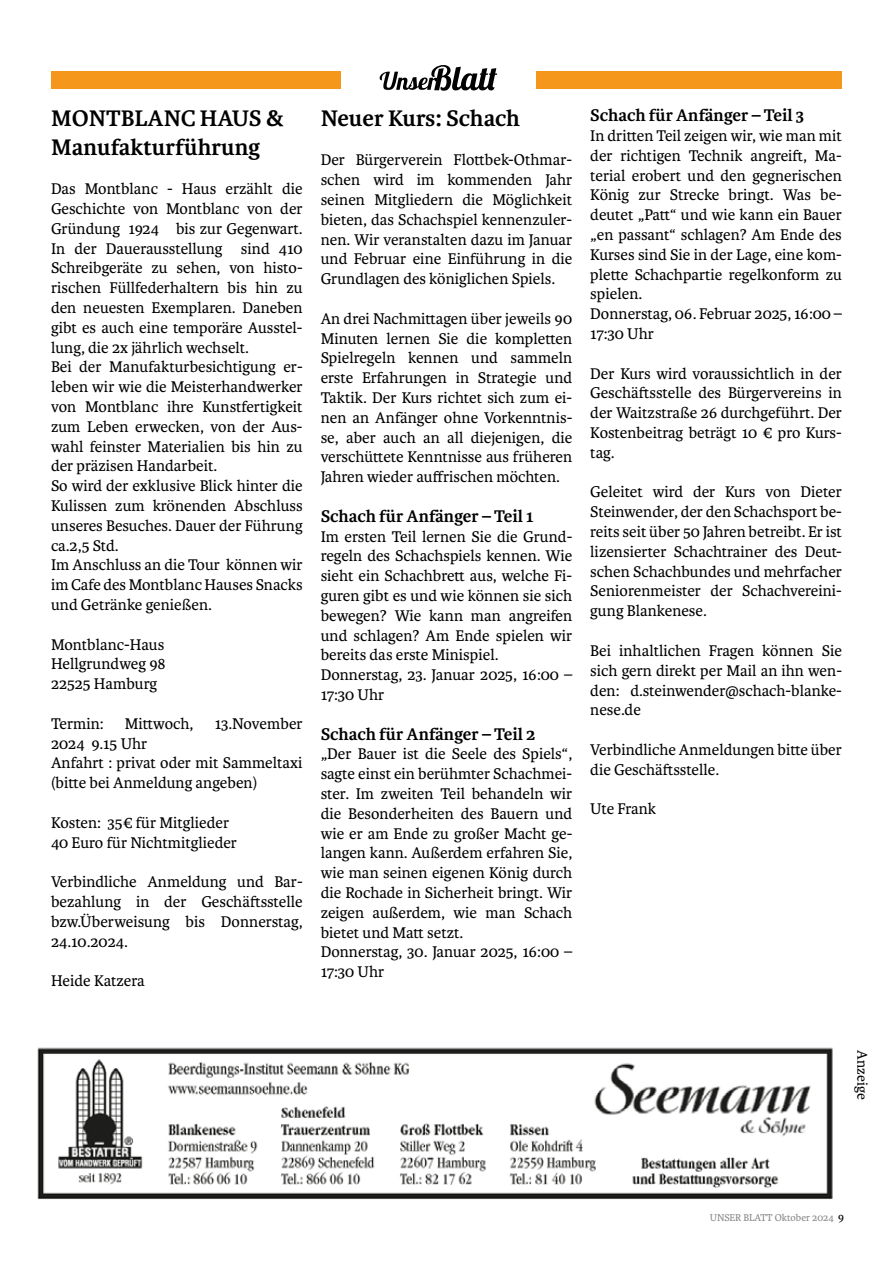
<style>
.page{position:relative;width:893px;height:1263px;background:#fff}
.page>*{position:absolute;margin:0;border:0;box-sizing:border-box;transform-origin:0 0}
.t1{font:700 24px/28.8px "Karmina";color:#000}
.t2{font:700 18px "Karmina";color:#000}
.t3{font:16.5px/19.8px "Karmina";color:#000}
.t4{font:15px "Karmina";color:#000}
.t5{font:10.5px "Karmina";color:#878787}
.s1{font-size:12px;color:#000}
</style>
<div class="page">
<div style="left:51px;top:72px;width:791px;height:17px;background:#f4971a"></div>
<div style="left:341px;top:71px;width:195px;height:19px;background:#fff"></div>
<img style="left:431px;top:65px;width:66px;height:26px">
<img style="left:380px;top:72px;width:57px;height:18px">
<img style="left:37px;top:1047px;width:796px;height:152px">
<h1 class="t1" style="left:51px;top:104px;width:234px">MONTBLANC HAUS &amp;<br>Manufakturführung</h1>
<p class="t3" style="left:51px;top:179px;width:253px">Das Montblanc - Haus erzählt die<br>Geschichte von Montblanc von der<br>Gründung 1924 bis zur Gegenwart.<br>In der Dauerausstellung sind 410<br>Schreibgeräte zu sehen, von histo&shy;rischen Füllfederhaltern bis hin zu den neuesten Exemplaren. Daneben gibt es auch eine temporäre Ausstel&shy;lung, die 2x jährlich wechselt.<br>Bei der Manufakturbesichtigung er&shy;leben wir wie die Meisterhandwerker von Montblanc ihre Kunstfertigkeit zum Leben erwecken, von der Aus&shy;wahl feinster Materialien bis hin zu der präzisen Handarbeit.<br>So wird der exklusive Blick hinter die<br>Kulissen zum krönenden Abschluss unseres Besuches. Dauer der Führung ca.2,5 Std.<br>Im Anschluss an die Tour können wir im Cafe des Montblanc Hauses Snacks und Getränke genießen.</p>
<p class="t3" style="left:51px;top:635px;width:116px;text-align:justify">Montblanc-Haus Hellgrundweg 98<br>22525 Hamburg</p>
<p class="t3" style="left:51px;top:714px;width:54px">Termin:</p>
<p class="t3" style="left:125px;top:714px;width:70px">Mittwoch,</p>
<p class="t3" style="left:215px;top:714px;width:89px">13.November</p>
<p class="t3" style="left:51px;top:734px;width:253px">2024 9.15 Uhr<br>Anfahrt : privat oder mit Sammeltaxi (bitte bei Anmeldung angeben)</p>
<p class="t3" style="left:51px;top:813px;width:188px">Kosten: 35€ für Mitglieder<br>40 Euro für Nichtmitglieder</p>
<p class="t3" style="left:51px;top:872px;width:253px;text-align:justify">Verbindliche Anmeldung und Bar&shy;bezahlung in der Geschäftsstelle bzw.Überweisung bis Donnerstag, 24.10.2024.</p>
<p class="t3" style="left:51px;top:971px;width:95px">Heide Katzera</p>
<h1 class="t1" style="left:321px;top:104px;width:201px">Neuer Kurs: Schach</h1>
<p class="t3" style="left:321px;top:150px;width:253px;text-align:justify">Der Bürgerverein Flottbek-Othmar&shy;schen wird im kommenden Jahr seinen Mitgliedern die Möglichkeit bieten, das Schachspiel kennenzuler&shy;nen. Wir veranstalten dazu im Januar und Februar eine Einführung in die Grundlagen des königlichen Spiels.</p>
<p class="t3" style="left:321px;top:309px;width:253px;text-align:justify">An drei Nachmittagen über jeweils 90<br>Minuten lernen Sie die kompletten Spielregeln kennen und sammeln erste Erfahrungen in Strategie und Taktik. Der Kurs richtet sich zum ei&shy;nen an Anfänger ohne Vorkenntnis&shy;se, aber auch an all diejenigen, die verschüttete Kenntnisse aus früheren Jahren wieder auffrischen möchten.</p>
<p class="t2" style="left:321px;top:506px;width:215px">Schach für Anfänger – Teil 1</p>
<p class="t3" style="left:321px;top:527px;width:253px">Im ersten Teil lernen Sie die Grund&shy;regeln des Schachspiels kennen. Wie sieht ein Schachbrett aus, welche Fi&shy;guren gibt es und wie können sie sich bewegen? Wie kann man angreifen und schlagen? Am Ende spielen wir bereits das erste Minispiel.<br>Donnerstag, 23. Januar 2025, 16:00 –<br>17:30 Uhr</p>
<p class="t2" style="left:321px;top:723px;width:216px">Schach für Anfänger – Teil 2</p>
<p class="t3" style="left:321px;top:744px;width:253px">„Der Bauer ist die Seele des Spiels“, sagte einst ein berühmter Schachmei&shy;ster. Im zweiten Teil behandeln wir die Besonderheiten des Bauern und wie er am Ende zu großer Macht ge&shy;langen kann. Außerdem erfahren Sie, wie man seinen eigenen König durch die Rochade in Sicherheit bringt. Wir zeigen außerdem, wie man Schach bietet und Matt setzt.<br>Donnerstag, 30. Januar 2025, 16:00 –<br>17:30 Uhr</p>
<p class="t2" style="left:590px;top:105px;width:216px">Schach für Anfänger – Teil 3</p>
<p class="t3" style="left:590px;top:126px;width:253px">In dritten Teil zeigen wir, wie man mit der richtigen Technik angreift, Ma&shy;terial erobert und den gegnerischen<br>König zur Strecke bringt. Was be&shy;deutet „Patt“ und wie kann ein Bauer „en passant“ schlagen? Am Ende des<br>Kurses sind Sie in der Lage, eine kom&shy;plette Schachpartie regelkonform zu spielen.<br>Donnerstag, 06. Februar 2025, 16:00 –<br>17:30 Uhr</p>
<p class="t3" style="left:590px;top:364px;width:253px;text-align:justify">Der Kurs wird voraussichtlich in der Geschäftsstelle des Bürgervereins in der Waitzstraße 26 durchgeführt. Der Kostenbeitrag beträgt 10 € pro Kurs&shy;tag.</p>
<p class="t3" style="left:590px;top:482px;width:253px;text-align:justify">Geleitet wird der Kurs von Dieter Steinwender, der den Schachsport be&shy;reits seit über 50 Jahren betreibt. Er ist lizensierter Schachtrainer des Deut&shy;schen Schachbundes und mehrfacher Seniorenmeister der Schachvereini&shy;gung Blankenese.</p>
<p class="t3" style="left:590px;top:641px;width:253px;text-align:justify">Bei inhaltlichen Fragen können Sie sich gern direkt per Mail an ihn wen&shy;den: d.steinwender@schach-blanke&shy;nese.de</p>
<p class="t3" style="left:590px;top:740px;width:253px">Verbindliche Anmeldungen bitte über die Geschäftsstelle.</p>
<p class="t3" style="left:590px;top:799px;width:67px">Ute Frank</p>
<p class="t4" style="left:871px;top:1050px;width:51px;rotate:90deg">Anzeige</p>
<p class="t5" style="left:710px;top:1212px;width:136px">UNSER BLATT Oktober 2024 <span class="s1">9</span></p>
</div>
